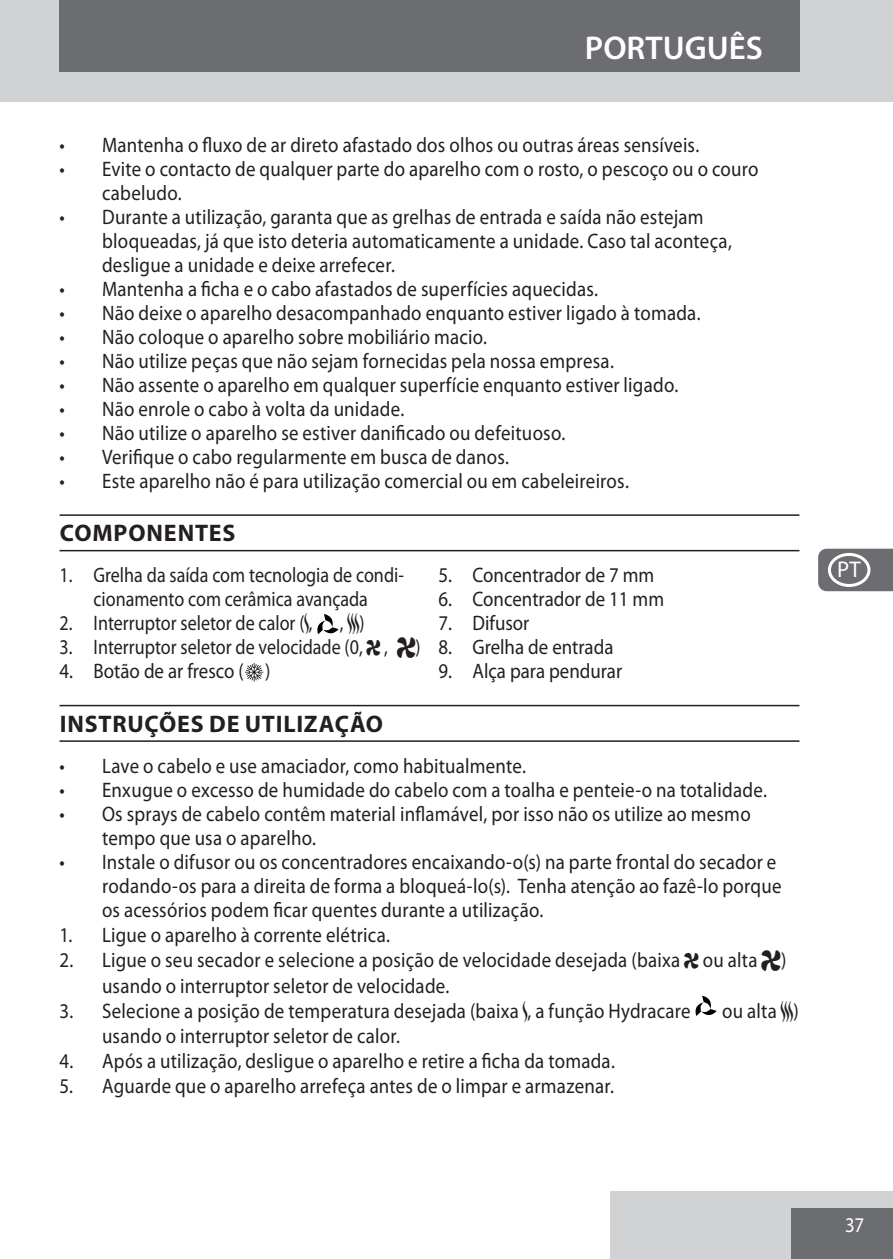
<style>
.page{position:relative;width:893px;height:1259px;background:#fff}
.page>*{position:absolute;margin:0;border:0;box-sizing:border-box;transform-origin:0 0}
.t1{font:600 33px "Myriad Pro";color:#fff}
.heading{font:700 24px "Myriad Pro";letter-spacing:.035em;color:#231f20}
.t2{font:22.8px "Myriad Pro";color:#fff}
.t3{font:21px/24px "Myriad Pro";letter-spacing:.01em;color:#231f20;scale:.9 1}
.t4{font:21px/24px "Myriad Pro";letter-spacing:.01em;color:#231f20;text-align:center;scale:.86 1}
.t5{font:21px "Myriad Pro";color:#fff;scale:.9 1}
.s1{font-family:"Myriad Bitsn Bobs"}
</style>
<div class="page">
<div style="left:611px;top:1191px;width:282px;height:68px;background:#d1d2d4"></div>
<div style="left:791px;top:1208px;width:102px;height:51px;background:#6c6d70"></div>
<div style="left:0;top:0;width:893px;height:102px;background:#d1d2d4"></div>
<div style="left:59px;top:0;width:740px;height:72px;background:#6c6d70"></div>
<hr style="left:60px;top:514px;width:739px;height:2px;background:#231f20">
<hr style="left:60px;top:550px;width:739px;height:1px;background:#231f20">
<svg style="left:317px;top:614px;width:22px;height:20px"></svg>
<svg style="left:245px;top:663px;width:18px;height:18px"></svg>
<hr style="left:60px;top:705px;width:739px;height:1px;background:#231f20">
<hr style="left:60px;top:740px;width:739px;height:2px;background:#231f20">
<svg style="left:695px;top:995px;width:22px;height:21px"></svg>
<svg style="left:818px;top:549px;width:75px;height:42px;background:#737477"></svg>
<div style="left:828px;top:128px;width:42px;height:34px;border:3px solid #fff;border-radius:50%"></div>
<div style="left:828px;top:170px;width:42px;height:34px;border:3px solid #fff;border-radius:50%"></div>
<div style="left:828px;top:213px;width:42px;height:34px;border:3px solid #fff;border-radius:50%"></div>
<div style="left:828px;top:255px;width:42px;height:34px;border:3px solid #fff;border-radius:50%"></div>
<div style="left:828px;top:298px;width:42px;height:34px;border:3px solid #fff;border-radius:50%"></div>
<div style="left:828px;top:340px;width:42px;height:34px;border:3px solid #fff;border-radius:50%"></div>
<div style="left:828px;top:383px;width:42px;height:34px;border:3px solid #fff;border-radius:50%"></div>
<div style="left:828px;top:425px;width:42px;height:34px;border:3px solid #fff;border-radius:50%"></div>
<div style="left:828px;top:468px;width:42px;height:34px;border:3px solid #fff;border-radius:50%"></div>
<div style="left:828px;top:510px;width:42px;height:34px;border:3px solid #fff;border-radius:50%"></div>
<div style="left:828px;top:553px;width:42px;height:34px;border:3px solid #fff;border-radius:50%"></div>
<div style="left:828px;top:595px;width:42px;height:34px;border:3px solid #fff;border-radius:50%"></div>
<div style="left:828px;top:638px;width:42px;height:34px;border:3px solid #fff;border-radius:50%"></div>
<div style="left:828px;top:680px;width:42px;height:34px;border:3px solid #fff;border-radius:50%"></div>
<div style="left:828px;top:723px;width:42px;height:34px;border:3px solid #fff;border-radius:50%"></div>
<div style="left:828px;top:765px;width:42px;height:34px;border:3px solid #fff;border-radius:50%"></div>
<div style="left:828px;top:808px;width:42px;height:34px;border:3px solid #fff;border-radius:50%"></div>
<div style="left:828px;top:850px;width:42px;height:34px;border:3px solid #fff;border-radius:50%"></div>
<div style="left:828px;top:893px;width:42px;height:34px;border:3px solid #fff;border-radius:50%"></div>
<div style="left:828px;top:935px;width:42px;height:34px;border:3px solid #fff;border-radius:50%"></div>
<div style="left:828px;top:978px;width:42px;height:34px;border:3px solid #fff;border-radius:50%"></div>
<div style="left:828px;top:1020px;width:42px;height:34px;border:3px solid #fff;border-radius:50%"></div>
<div style="left:828px;top:1063px;width:42px;height:34px;border:3px solid #fff;border-radius:50%"></div>
<div style="left:828px;top:1106px;width:42px;height:34px;border:3px solid #fff;border-radius:50%"></div>
<div style="left:828px;top:1148px;width:42px;height:34px;border:3px solid #fff;border-radius:50%"></div>
<p class="t1" style="left:585px;top:27px;width:180px">PORTUGUÊS</p>
<p class="t3" style="left:60px;top:132px;width:712px">• Mantenha o fluxo de ar direto afastado dos olhos ou outras áreas sensíveis.</p>
<p class="t3" style="left:102px;top:156px;width:731px;text-indent:-43px">• Evite o contacto de qualquer parte do aparelho com o rosto, o pescoço ou o couro cabeludo.</p>
<p class="t3" style="left:102px;top:204px;width:701px;text-indent:-43px">• Durante a utilização, garanta que as grelhas de entrada e saída não estejam bloqueadas, já que isto deteria automaticamente a unidade. Caso tal aconteça, desligue a unidade e deixe arrefecer.</p>
<p class="t3" style="left:60px;top:276px;width:600px">• Mantenha a ficha e o cabo afastados de superfícies aquecidas.</p>
<p class="t3" style="left:60px;top:300px;width:714px">• Não deixe o aparelho desacompanhado enquanto estiver ligado à tomada.</p>
<p class="t3" style="left:60px;top:324px;width:476px">• Não coloque o aparelho sobre mobiliário macio.</p>
<p class="t3" style="left:60px;top:348px;width:617px">• Não utilize peças que não sejam fornecidas pela nossa empresa.</p>
<p class="t3" style="left:60px;top:372px;width:689px">• Não assente o aparelho em qualquer superfície enquanto estiver ligado.</p>
<p class="t3" style="left:60px;top:396px;width:385px">• Não enrole o cabo à volta da unidade.</p>
<p class="t3" style="left:60px;top:420px;width:563px">• Não utilize o aparelho se estiver danificado ou defeituoso.</p>
<p class="t3" style="left:60px;top:444px;width:501px">• Verifique o cabo regularmente em busca de danos.</p>
<p class="t3" style="left:60px;top:468px;width:634px">• Este aparelho não é para utilização comercial ou em cabeleireiros.</p>
<p class="heading" style="left:60px;top:517px;width:177px">COMPONENTES</p>
<p class="t4" style="left:60px;top:563px;width:402px">1. Grelha da saída com tecnologia de condi&shy;cionamento com cerâmica avançada</p>
<p class="t4" style="left:60px;top:611px;width:296px">2. Interruptor seletor de calor (<span class="s1">N</span>,</p>
<p class="t4" style="left:340px;top:611px;width:30px">, <span class="s1">P</span>)</p>
<p class="t4" style="left:60px;top:635px;width:421px">3. Interruptor seletor de velocidade (0, <span class="s1">F</span> , <span class="s1">E</span>)</p>
<p class="t3" style="left:60px;top:659px;width:236px">4. Botão de ar fresco ( )</p>
<p class="t3" style="left:438px;top:563px;width:241px">5. Concentrador de 7 mm</p>
<p class="t3" style="left:438px;top:587px;width:252px">6. Concentrador de 11 mm</p>
<p class="t3" style="left:438px;top:611px;width:103px">7. Difusor</p>
<p class="t3" style="left:438px;top:635px;width:196px">8. Grelha de entrada</p>
<p class="t3" style="left:438px;top:659px;width:206px">9. Alça para pendurar</p>
<p class="heading" style="left:60px;top:708px;width:325px">INSTRUÇÕES DE UTILIZAÇÃO</p>
<p class="t3" style="left:60px;top:753px;width:520px">• Lave o cabelo e use amaciador, como habitualmente.</p>
<p class="t3" style="left:60px;top:777px;width:787px">• Enxugue o excesso de humidade do cabelo com a toalha e penteie-o na totalidade.</p>
<p class="t3" style="left:102px;top:801px;width:722px;text-indent:-43px">• Os sprays de cabelo contêm material inflamável, por isso não os utilize ao mesmo tempo que usa o aparelho.</p>
<p class="t3" style="left:102px;top:849px;width:757px;text-indent:-43px">• Instale o difusor ou os concentradores encaixando-o(s) na parte frontal do secador e rodando-os para a direita de forma a bloqueá-lo(s). Tenha atenção ao fazê-lo porque os acessórios podem ficar quentes durante a utilização.</p>
<p class="t3" style="left:60px;top:922px;width:369px">1. Ligue o aparelho à corrente elétrica.</p>
<p class="t3" style="left:102px;top:947px;width:762px;line-height:25.2px;text-indent:-43px">2. Ligue o seu secador e selecione a posição de velocidade desejada (baixa <span class="s1">F</span> ou alta <span class="s1">E</span>) usando o interruptor seletor de velocidade.</p>
<p class="t3" style="left:60px;top:998px;width:703px">3. Selecione a posição de temperatura desejada (baixa <span class="s1">N</span>, a função Hydracare</p>
<p class="t3" style="left:722px;top:998px;width:87px">ou alta <span class="s1">P</span>)</p>
<p class="t3" style="left:102px;top:1023px;width:333px">usando o interruptor seletor de calor.</p>
<p class="t3" style="left:60px;top:1048px;width:619px">4. Após a utilização, desligue o aparelho e retire a ficha da tomada.</p>
<p class="t3" style="left:60px;top:1074px;width:618px">5. Aguarde que o aparelho arrefeça antes de o limpar e armazenar.</p>
<p class="t2" style="left:837px;top:555px;width:25px">PT</p>
<p class="t5" style="left:845px;top:1212px;width:23px">37</p>
</div>
